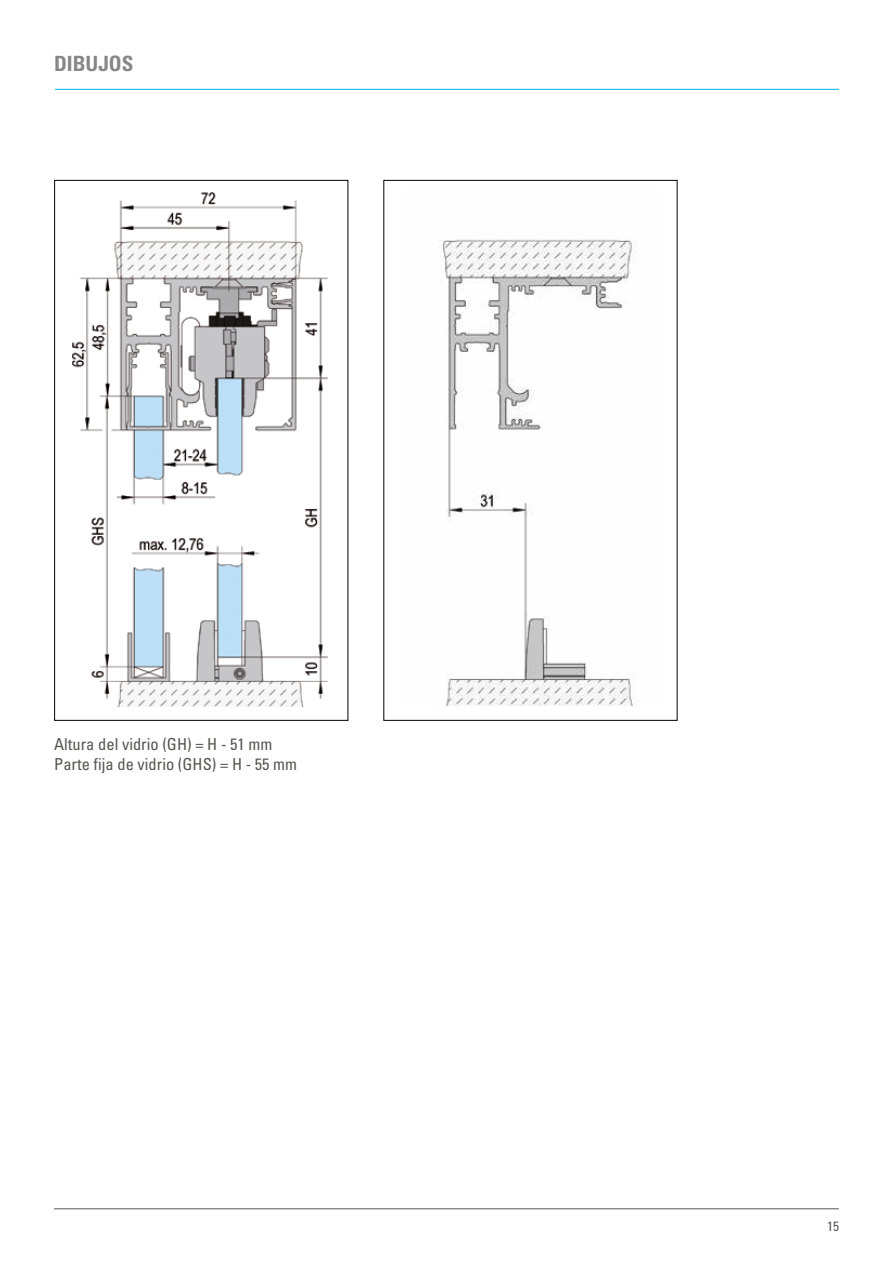
<style>
.page{position:relative;width:893px;height:1263px;background:#fff}
.page>*{position:absolute;margin:0;border:0;box-sizing:border-box;transform-origin:0 0}
.t1{font:21px "Univers LTCYR 67 Bold Cond";color:#878787}
.t2{font:condensed 16.5px/19.8px "Univers LTCYR 57";color:#575756}
.t3{font:condensed 13.5px "Univers LTCYR 57";color:#575756}
</style>
<div class="page">
<hr style="left:54px;top:1208px;width:785px;height:1px;background:#575756">
<hr style="left:55px;top:89px;width:784px;height:1px;background:#00b1eb">
<div style="left:54px;top:180px;width:294px;height:541px;border:1px solid #000"></div>
<div style="left:383px;top:180px;width:294px;height:541px;border:1px solid #000"></div>
<img style="left:72px;top:192px;width:255px;height:515px">
<img style="left:439px;top:239px;width:198px;height:466px">
<p class="t1" style="left:54px;top:50px;width:81px">DIBUJOS</p>
<p class="t2" style="left:54px;top:733px;width:244px">Altura del vidrio (GH) = H - 51 mm<br>Parte fija de vidrio (GHS) = H - 55 mm</p>
<p class="t3" style="left:827px;top:1218px;width:13px">15</p>
</div>
